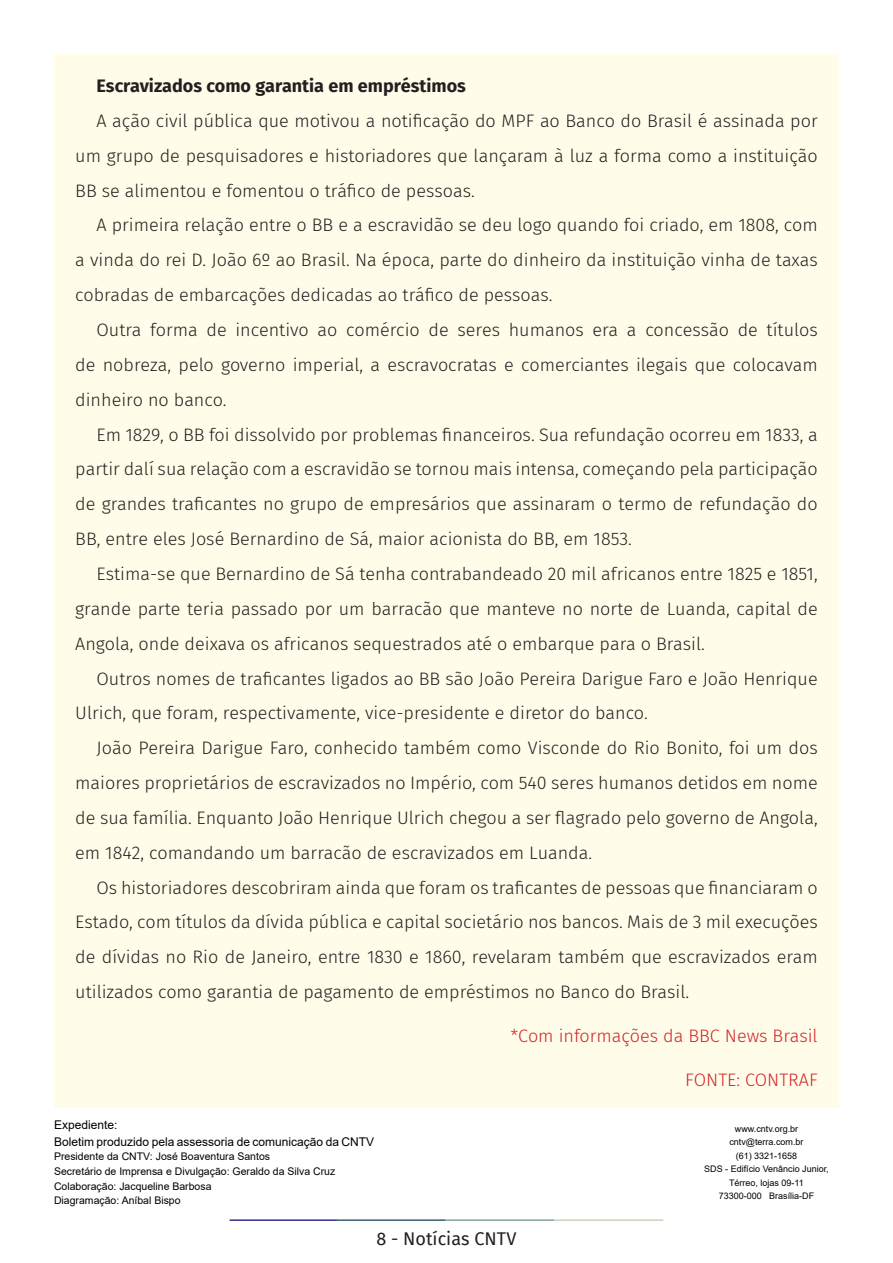
<style>
.page{position:relative;width:893px;height:1263px;background:#fff}
.page>*{position:absolute;margin:0;border:0;box-sizing:border-box;transform-origin:0 0}
.t1{font:300 18px/34.8px "Fira Sans";color:#231f20;text-align:justify}
.t2{font:300 18px "Fira Sans";color:#d1232a}
.t3{font:700 18px "Fira Sans";color:#231f20}
.t4{font:18px "Fira Sans";color:#231f20}
.t5{font:12px "Arial";color:#000}
.t6{font:10.5px "Arial";color:#000}
.t7{font:9px/13.5px "Arial";color:#000;text-align:center}
</style>
<div class="page">
<hr style="left:230px;top:1219px;width:107px;height:2px;background:#2f3088">
<hr style="left:337px;top:1219px;width:109px;height:2px;background:#3a5f6d">
<hr style="left:446px;top:1219px;width:109px;height:2px;background:#87a59a">
<hr style="left:555px;top:1219px;width:108px;height:2px;background:#c6d5b7">
<div style="left:54px;top:54px;width:785px;height:1053px;background:#fffde9"></div>
<p class="t3" style="left:97px;top:71px;width:371px">Escravizados como garantia em empréstimos</p>
<p class="t1" style="left:75px;top:103px;width:744px;text-indent:21px">A ação civil pública que motivou a notificação do MPF ao Banco do Brasil é assinada por um grupo de pesquisadores e historiadores que lançaram à luz a forma como a instituição BB se alimentou e fomentou o tráfico de pessoas.</p>
<p class="t1" style="left:75px;top:208px;width:744px;text-indent:21px">A primeira relação entre o BB e a escravidão se deu logo quando foi criado, em 1808, com a vinda do rei D. João 6º ao Brasil. Na época, parte do dinheiro da instituição vinha de taxas cobradas de embarcações dedicadas ao tráfico de pessoas.</p>
<p class="t1" style="left:75px;top:312px;width:744px;text-indent:21px">Outra forma de incentivo ao comércio de seres humanos era a concessão de títulos de nobreza, pelo governo imperial, a escravocratas e comerciantes ilegais que colocavam dinheiro no banco.</p>
<p class="t1" style="left:75px;top:417px;width:744px;text-indent:21px">Em 1829, o BB foi dissolvido por problemas financeiros. Sua refundação ocorreu em 1833, a partir dalí sua relação com a escravidão se tornou mais intensa, começando pela participação de grandes traficantes no grupo de empresários que assinaram o termo de refundação do BB, entre eles José Bernardino de Sá, maior acionista do BB, em 1853.</p>
<p class="t1" style="left:75px;top:556px;width:744px;text-indent:21px">Estima-se que Bernardino de Sá tenha contrabandeado 20 mil africanos entre 1825 e 1851, grande parte teria passado por um barracão que manteve no norte de Luanda, capital de Angola, onde deixava os africanos sequestrados até o embarque para o Brasil.</p>
<p class="t1" style="left:75px;top:661px;width:744px;text-indent:21px">Outros nomes de traficantes ligados ao BB são João Pereira Darigue Faro e João Henrique<br>Ulrich, que foram, respectivamente, vice-presidente e diretor do banco.</p>
<p class="t1" style="left:75px;top:730px;width:744px;text-indent:21px">João Pereira Darigue Faro, conhecido também como Visconde do Rio Bonito, foi um dos maiores proprietários de escravizados no Império, com 540 seres humanos detidos em nome de sua família. Enquanto João Henrique Ulrich chegou a ser flagrado pelo governo de Angola, em 1842, comandando um barracão de escravizados em Luanda.</p>
<p class="t1" style="left:75px;top:870px;width:744px;text-indent:21px">Os historiadores descobriram ainda que foram os traficantes de pessoas que financiaram o Estado, com títulos da dívida pública e capital societário nos bancos. Mais de 3 mil execuções de dívidas no Rio de Janeiro, entre 1830 e 1860, revelaram também que escravizados eram utilizados como garantia de pagamento de empréstimos no Banco do Brasil.</p>
<p class="t2" style="left:510px;top:1023px;width:309px">*Com informações da BBC News Brasil</p>
<p class="t2" style="left:685px;top:1067px;width:134px">FONTE: CONTRAF</p>
<p class="t5" style="left:54px;top:1117px;width:65px">Expediente:</p>
<p class="t5" style="left:54px;top:1133px;width:322px">Boletim produzido pela assessoria de comunicação da CNTV</p>
<p class="t6" style="left:54px;top:1149px;width:218px">Presidente da CNTV: José Boaventura Santos</p>
<p class="t6" style="left:54px;top:1164px;width:283px">Secretário de Imprensa e Divulgação: Geraldo da Silva Cruz</p>
<p class="t6" style="left:54px;top:1179px;width:159px">Colaboração: Jacqueline Barbosa</p>
<p class="t6" style="left:54px;top:1193px;width:128px">Diagramação: Aníbal Bispo</p>
<p class="t4" style="left:377px;top:1225px;width:141px">8 - Notícias CNTV</p>
<p class="t7" style="left:735px;top:1122px;width:65px">www.cntv.org.br</p>
<p class="t7" style="left:729px;top:1135px;width:76px">cntv@terra.com.br</p>
<p class="t7" style="left:736px;top:1149px;width:63px">(61) 3321-1658</p>
<p class="t7" style="left:704px;top:1162px;width:126px">SDS - Edifício Venâncio Junior,<br>Térreo, lojas 09-11</p>
<p class="t7" style="left:719px;top:1189px;width:97px">73300-000 Brasília-DF</p>
</div>
